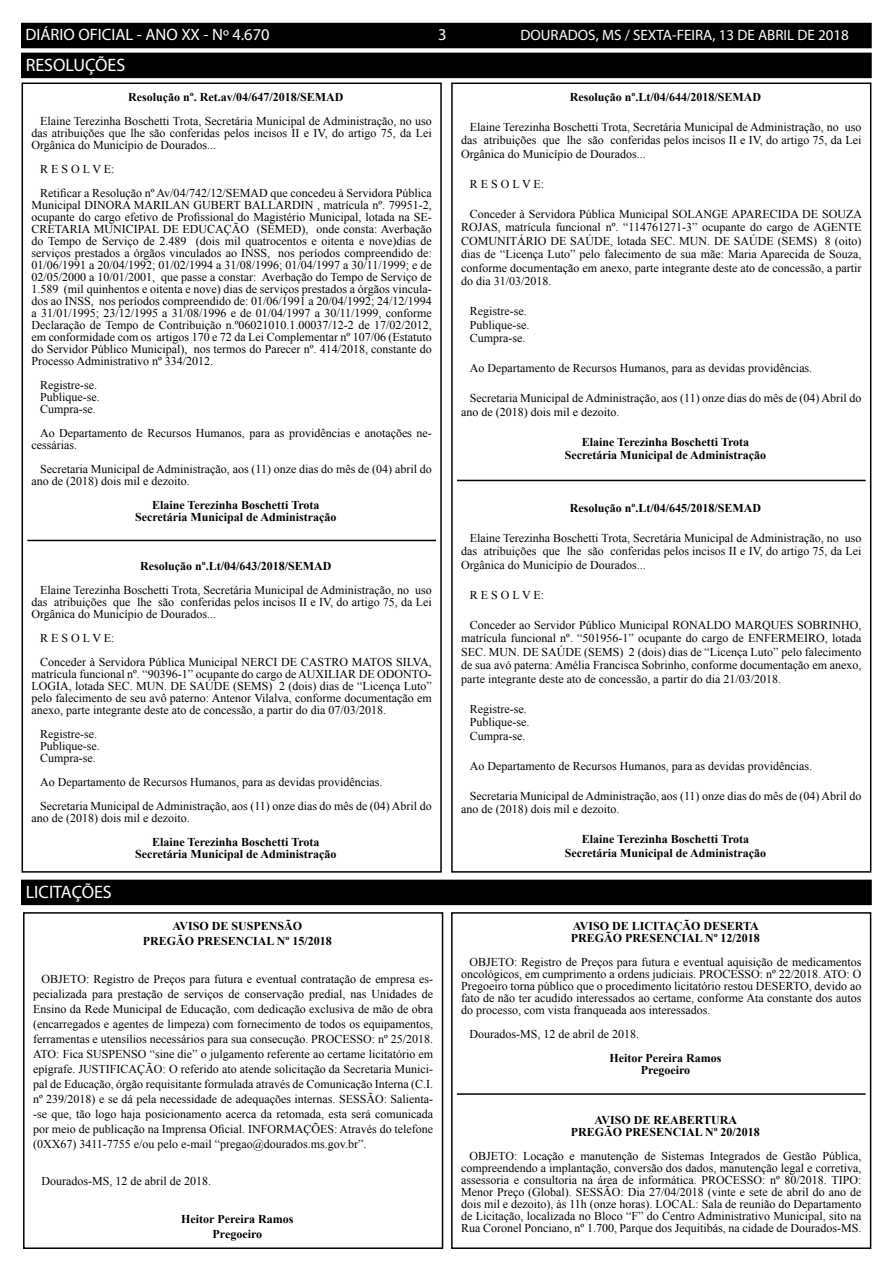
<style>
.page{position:relative;width:893px;height:1263px;background:#fff}
.page>*{position:absolute;margin:0;border:0;box-sizing:border-box;transform-origin:0 0}
.t1{font:18px "Myriad Pro";color:#fff}
.t2{font:16.5px "Myriad Pro";color:#fff}
.t3{font:15px "Myriad Pro";color:#fff}
.t4{font:12px/12px "Times New Roman";color:#000;text-align:justify}
.t5{font:700 12px/12px "Times New Roman";color:#000;text-align:center}
</style>
<div class="page">
<div style="left:21px;top:53px;width:850px;height:24px;background:#000"></div>
<div style="left:20px;top:53px;width:852px;height:25px;border:2px solid #000"></div>
<div style="left:21px;top:24px;width:850px;height:24px;background:#000"></div>
<svg style="left:230px;top:22px;width:42px;height:1px"></svg>
<div style="left:20px;top:23px;width:852px;height:25px;border:2px solid #000"></div>
<hr style="left:27px;top:540px;width:409px;height:1px;background:#000">
<div style="left:22px;top:83px;width:420px;height:790px;border:2px solid #000"></div>
<hr style="left:457px;top:480px;width:409px;height:1px;background:#000">
<div style="left:451px;top:83px;width:420px;height:790px;border:2px solid #000"></div>
<div style="left:21px;top:880px;width:850px;height:24px;background:#000"></div>
<div style="left:20px;top:880px;width:852px;height:25px;border:2px solid #000"></div>
<div style="left:23px;top:912px;width:420px;height:337px;border:2px solid #000"></div>
<hr style="left:457px;top:1093px;width:409px;height:2px;background:#000">
<div style="left:451px;top:912px;width:420px;height:337px;border:2px solid #000"></div>
<h2 class="t2" style="left:25px;top:24px;width:246px">DIÁRIO OFICIAL - ANO XX - Nº 4.670</h2>
<h2 class="t2" style="left:438px;top:24px;width:10px">3</h2>
<p class="t3" style="left:520px;top:25px;width:330px">DOURADOS, MS / SEXTA-FEIRA, 13 DE ABRIL DE 2018</p>
<h1 class="t1" style="left:26px;top:53px;width:101px">RESOLUÇÕES</h1>
<p class="t5" style="left:128px;top:90px;width:217px">Resolução nº. Ret.av/04/647/2018/SEMAD</p>
<p class="t4" style="left:32px;top:114px;width:402px;text-indent:9px">Elaine Terezinha Boschetti Trota, Secretária Municipal de Administração, no uso das atribuições que lhe são conferidas pelos incisos II e IV, do artigo 75, da Lei Orgânica do Município de Dourados...</p>
<p class="t4" style="left:40px;top:156px;width:393px;line-height:24px">R E S O L V E:<br>Retificar a Resolução nº Av/04/742/12/SEMAD que concedeu à Servidora Pública</p>
<p class="t4" style="left:32px;top:198px;width:402px">Municipal DINORA MARILAN GUBERT BALLARDIN , matrícula nº. 79951-2, ocupante do cargo efetivo de Profissional do Magistério Municipal, lotada na SE-CRETARIA MUNICIPAL DE EDUCAÇÃO (SEMED), onde consta: Averbação do Tempo de Serviço de 2.489 (dois mil quatrocentos e oitenta e nove)dias de serviços prestados a órgãos vinculados ao INSS, nos períodos compreendido de:<br>01/06/1991 a 20/04/1992; 01/02/1994 a 31/08/1996; 01/04/1997 a 30/11/1999; e de 02/05/2000 a 10/01/2001, que passe a constar: Averbação do Tempo de Serviço de 1.589 (mil quinhentos e oitenta e nove) dias de serviços prestados a órgãos vincula&shy;dos ao INSS, nos períodos compreendido de: 01/06/1991 a 20/04/1992; 24/12/1994 a 31/01/1995; 23/12/1995 a 31/08/1996 e de 01/04/1997 a 30/11/1999, conforme Declaração de Tempo de Contribuição n.º06021010.1.00037/12-2 de 17/02/2012, em conformidade com os artigos 170 e 72 da Lei Complementar nº 107/06 (Estatuto do Servidor Público Municipal), nos termos do Parecer nº. 414/2018, constante do Processo Administrativo nº 334/2012.</p>
<p class="t4" style="left:40px;top:378px;width:61px;text-align:left">Registre-se.<br>Publique-se.<br>Cumpra-se.</p>
<p class="t4" style="left:32px;top:426px;width:402px;text-indent:9px">Ao Departamento de Recursos Humanos, para as providências e anotações ne&shy;cessárias.</p>
<p class="t4" style="left:32px;top:462px;width:402px;text-indent:9px">Secretaria Municipal de Administração, aos (11) onze dias do mês de (04) abril do ano de (2018) dois mil e dezoito.</p>
<p class="t5" style="left:135px;top:498px;width:203px">Elaine Terezinha Boschetti Trota<br>Secretária Municipal de Administração</p>
<p class="t5" style="left:140px;top:560px;width:193px">Resolução nº.Lt/04/643/2018/SEMAD</p>
<p class="t4" style="left:32px;top:584px;width:402px;text-indent:9px">Elaine Terezinha Boschetti Trota, Secretária Municipal de Administração, no uso das atribuições que lhe são conferidas pelos incisos II e IV, do artigo 75, da Lei Orgânica do Município de Dourados...</p>
<p class="t4" style="left:40px;top:626px;width:393px;line-height:24px">R E S O L V E:<br>Conceder à Servidora Pública Municipal NERCI DE CASTRO MATOS SILVA,</p>
<p class="t4" style="left:32px;top:668px;width:402px">matrícula funcional nº. “90396-1” ocupante do cargo de AUXILIAR DE ODONTO-LOGIA, lotada SEC. MUN. DE SAÚDE (SEMS) 2 (dois) dias de “Licença Luto” pelo falecimento de seu avô paterno: Antenor Vilalva, conforme documentação em anexo, parte integrante deste ato de concessão, a partir do dia 07/03/2018.</p>
<p class="t4" style="left:40px;top:728px;width:61px;text-align:left">Registre-se.<br>Publique-se.<br>Cumpra-se.</p>
<p class="t4" style="left:40px;top:770px;width:393px;line-height:24px">Ao Departamento de Recursos Humanos, para as devidas providências.<br>Secretaria Municipal de Administração, aos (11) onze dias do mês de (04) Abril do</p>
<p class="t4" style="left:32px;top:812px;width:160px">ano de (2018) dois mil e dezoito.</p>
<p class="t5" style="left:135px;top:836px;width:203px">Elaine Terezinha Boschetti Trota<br>Secretária Municipal de Administração</p>
<h1 class="t1" style="left:26px;top:880px;width:88px">LICITAÇÕES</h1>
<p class="t5" style="left:143px;top:918px;width:190px;line-height:15px">AVISO DE SUSPENSÃO<br>PREGÃO PRESENCIAL Nº 15/2018</p>
<p class="t4" style="left:33px;top:971px;width:402px;line-height:15px;text-indent:9px">OBJETO: Registro de Preços para futura e eventual contratação de empresa es&shy;pecializada para prestação de serviços de conservação predial, nas Unidades de Ensino da Rede Municipal de Educação, com dedicação exclusiva de mão de obra (encarregados e agentes de limpeza) com fornecimento de todos os equipamentos, ferramentas e utensílios necessários para sua consecução. PROCESSO: nº 25/2018.<br>ATO: Fica SUSPENSO “sine die” o julgamento referente ao certame licitatório em epígrafe. JUSTIFICAÇÃO: O referido ato atende solicitação da Secretaria Munici&shy;pal de Educação, órgão requisitante formulada através de Comunicação Interna (C.I. nº 239/2018) e se dá pela necessidade de adequações internas. SESSÃO: Salienta--se que, tão logo haja posicionamento acerca da retomada, esta será comunicada por meio de publicação na Imprensa Oficial. INFORMAÇÕES: Através do telefone (0XX67) 3411-7755 e/ou pelo e-mail “pregao@dourados.ms.gov.br”.</p>
<p class="t4" style="left:42px;top:1175px;width:171px">Dourados-MS, 12 de abril de 2018.</p>
<p class="t5" style="left:181px;top:1211px;width:114px;line-height:15px">Heitor Pereira Ramos<br>Pregoeiro</p>
<p class="t5" style="left:570px;top:90px;width:193px">Resolução nº.Lt/04/644/2018/SEMAD</p>
<p class="t4" style="left:461px;top:120px;width:402px;line-height:13.5px;text-indent:9px">Elaine Terezinha Boschetti Trota, Secretária Municipal de Administração, no uso das atribuições que lhe são conferidas pelos incisos II e IV, do artigo 75, da Lei Orgânica do Município de Dourados...</p>
<p class="t4" style="left:470px;top:177px;width:76px">R E S O L V E:</p>
<p class="t4" style="left:461px;top:207px;width:402px;line-height:13.5px;text-indent:9px">Conceder à Servidora Pública Municipal SOLANGE APARECIDA DE SOUZA ROJAS, matrícula funcional nº. “114761271-3” ocupante do cargo de AGENTE COMUNITÁRIO DE SAÚDE, lotada SEC. MUN. DE SAÚDE (SEMS) 8 (oito) dias de “Licença Luto” pelo falecimento de sua mãe: Maria Aparecida de Souza, conforme documentação em anexo, parte integrante deste ato de concessão, a partir do dia 31/03/2018.</p>
<p class="t4" style="left:470px;top:304px;width:61px;line-height:13.5px;text-align:left">Registre-se.<br>Publique-se.<br>Cumpra-se.</p>
<p class="t4" style="left:470px;top:362px;width:344px">Ao Departamento de Recursos Humanos, para as devidas providências.</p>
<p class="t4" style="left:461px;top:391px;width:402px;line-height:13.5px;text-indent:9px">Secretaria Municipal de Administração, aos (11) onze dias do mês de (04) Abril do ano de (2018) dois mil e dezoito.</p>
<p class="t5" style="left:565px;top:435px;width:203px;line-height:13.5px">Elaine Terezinha Boschetti Trota<br>Secretária Municipal de Administração</p>
<p class="t5" style="left:570px;top:501px;width:193px">Resolução nº.Lt/04/645/2018/SEMAD</p>
<p class="t4" style="left:461px;top:531px;width:402px;line-height:13.5px;text-indent:9px">Elaine Terezinha Boschetti Trota, Secretária Municipal de Administração, no uso das atribuições que lhe são conferidas pelos incisos II e IV, do artigo 75, da Lei Orgânica do Município de Dourados...</p>
<p class="t4" style="left:470px;top:588px;width:76px">R E S O L V E:</p>
<p class="t4" style="left:461px;top:618px;width:402px;line-height:13.5px;text-indent:9px">Conceder ao Servidor Público Municipal RONALDO MARQUES SOBRINHO, matrícula funcional nº. “501956-1” ocupante do cargo de ENFERMEIRO, lotada SEC. MUN. DE SAÚDE (SEMS) 2 (dois) dias de “Licença Luto” pelo falecimento de sua avó paterna: Amélia Francisca Sobrinho, conforme documentação em anexo, parte integrante deste ato de concessão, a partir do dia 21/03/2018.</p>
<p class="t4" style="left:470px;top:702px;width:61px;line-height:13.5px;text-align:left">Registre-se.<br>Publique-se.<br>Cumpra-se.</p>
<p class="t4" style="left:470px;top:759px;width:344px">Ao Departamento de Recursos Humanos, para as devidas providências.</p>
<p class="t4" style="left:461px;top:789px;width:402px;line-height:13.5px;text-indent:9px">Secretaria Municipal de Administração, aos (11) onze dias do mês de (04) Abril do ano de (2018) dois mil e dezoito.</p>
<p class="t5" style="left:565px;top:832px;width:203px;line-height:13.5px">Elaine Terezinha Boschetti Trota<br>Secretária Municipal de Administração</p>
<p class="t5" style="left:571px;top:920px;width:190px;text-align:left">AVISO DE LICITAÇÃO DESERTA<br>PREGÃO PRESENCIAL Nº 12/2018</p>
<p class="t4" style="left:461px;top:956px;width:402px;text-indent:9px">OBJETO: Registro de Preços para futura e eventual aquisição de medicamentos oncológicos, em cumprimento a ordens judiciais. PROCESSO: nº 22/2018. ATO: O Pregoeiro torna público que o procedimento licitatório restou DESERTO, devido ao fato de não ter acudido interessados ao certame, conforme Ata constante dos autos do processo, com vista franqueada aos interessados.</p>
<p class="t4" style="left:470px;top:1028px;width:171px">Dourados-MS, 12 de abril de 2018.</p>
<p class="t5" style="left:609px;top:1052px;width:114px">Heitor Pereira Ramos<br>Pregoeiro</p>
<p class="t5" style="left:571px;top:1113px;width:190px">AVISO DE REABERTURA<br>PREGÃO PRESENCIAL Nº 20/2018</p>
<p class="t4" style="left:461px;top:1149px;width:402px;text-indent:9px">OBJETO: Locação e manutenção de Sistemas Integrados de Gestão Pública, compreendendo a implantação, conversão dos dados, manutenção legal e corretiva, assessoria e consultoria na área de informática. PROCESSO: nº 80/2018. TIPO:<br>Menor Preço (Global). SESSÃO: Dia 27/04/2018 (vinte e sete de abril do ano de dois mil e dezoito), às 11h (onze horas). LOCAL: Sala de reunião do Departamento de Licitação, localizada no Bloco “F” do Centro Administrativo Municipal, sito na Rua Coronel Ponciano, nº 1.700, Parque dos Jequitibás, na cidade de Dourados-MS.</p>
</div>
